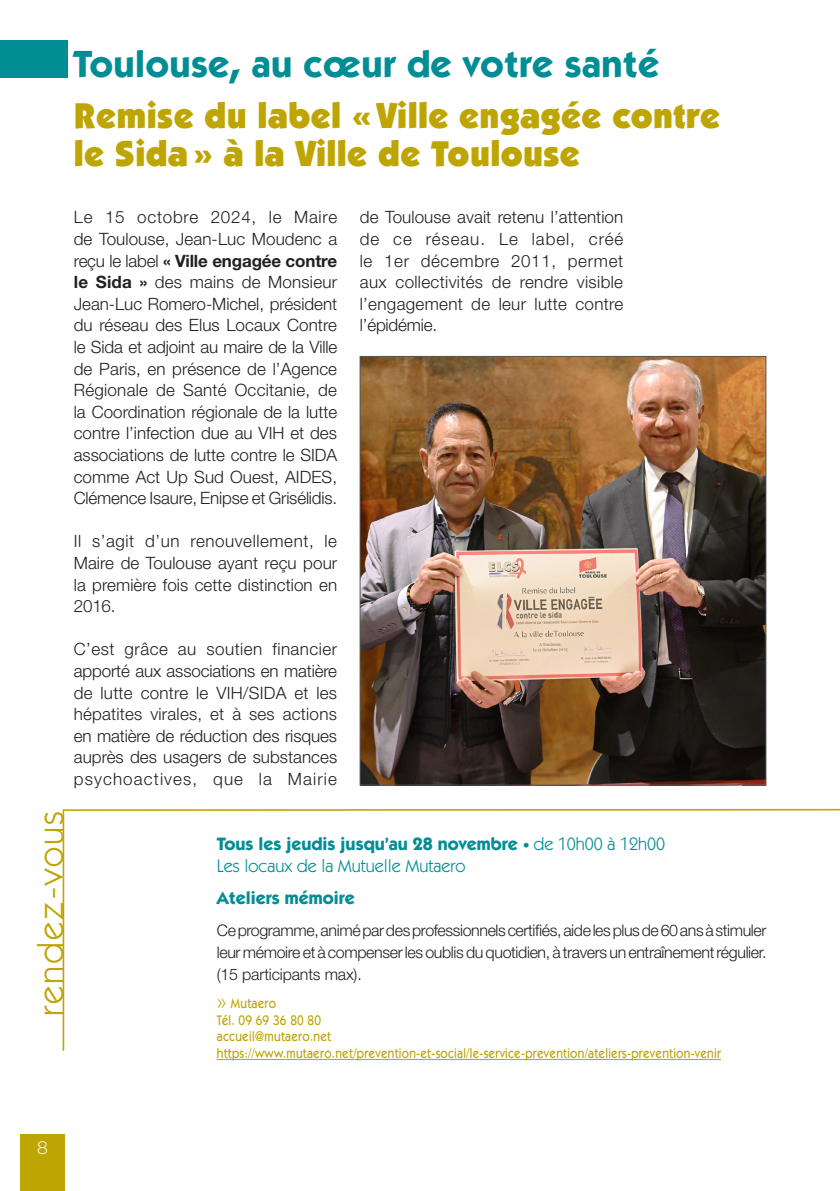
<style>
.page{position:relative;width:840px;height:1191px;background:#fff}
.page>*{position:absolute;margin:0;border:0;box-sizing:border-box;transform-origin:0 0}
.t1{font:700 38px "ITC Kabel Std";letter-spacing:.01em;color:#008e94}
.titre{font:900 36px/38px "ITC Kabel Std";letter-spacing:.01em;color:#bea502}
.t2{font:36px "ITC Kabel Std";letter-spacing:.06em;color:#bea502}
.RV_date{font:18px/21.6px "ITC Kabel Std";color:#008e94}
.RV_titre{font:700 18px "ITC Kabel Std";color:#008e94}
.t3{font:300 18px "Gotham";color:#fff}
.txt_courant{font:300 17px/21.6px "Helvetica Neue LT Std";letter-spacing:.005em;color:#231f20;text-align:justify}
.RV_txt_courant{font:300 16px/21.6px "Helvetica Neue LT Std";letter-spacing:-.02em;color:#231f20;text-align:justify}
.t4{font:500 14px/16.8px "ITC Kabel Std";letter-spacing:.02em;color:#bea502;scale:.85 1}
.s1{font-weight:700}
.s2{font-weight:700;font-size:14px}
.s3{font-family:"Gotham";font-weight:300;font-size:22px}
</style>
<div class="page">
<svg style="left:62px;top:808px;width:777px;height:243px"></svg>
<div style="left:20px;top:1134px;width:45px;height:57px;background:#bea502"></div>
<div style="left:0;top:40px;width:67px;height:37px;background:#008e94"></div>
<img style="left:361px;top:358px;width:402px;height:425px">
<hr style="left:217px;top:1059px;width:503px;height:1px;background:#bea502">
<p class="t1" style="left:73px;top:41px;width:587px">Toulouse, au cœur de votre santé</p>
<p class="titre" style="left:74px;top:96px;width:647px">Remise du label «Ville engagée contre le Sida» à la Ville de Toulouse</p>
<h2 class="t2" style="left:30px;top:1016px;width:207px;rotate:-90deg">rendez-vous</h2>
<p class="txt_courant" style="left:74px;top:206px;width:265px">Le 15 octobre 2024, le Maire de Toulouse, Jean-Luc Moudenc a reçu le label <span class="s1">« Ville engagée contre le Sida »</span> des mains de Monsieur Jean-Luc Romero-Michel, président du réseau des Elus Locaux Contre le Sida et adjoint au maire de la Ville de Paris, en présence de l’Agence Régionale de Santé Occitanie, de la Coordination régionale de la lutte contre l’infection due au VIH et des associations de lutte contre le SIDA comme Act Up Sud Ouest, AIDES, Clémence Isaure, Enipse et Grisélidis.</p>
<p class="txt_courant" style="left:74px;top:530px;width:265px">Il s’agit d’un renouvellement, le Maire de Toulouse ayant reçu pour la première fois cette distinction en 2016.</p>
<p class="txt_courant" style="left:74px;top:638px;width:265px">C’est grâce au soutien financier apporté aux associations en matière de lutte contre le VIH/SIDA et les hépatites virales, et à ses actions en matière de réduction des risques auprès des usagers de substances psychoactives, que la Mairie</p>
<p class="txt_courant" style="left:359px;top:206px;width:265px">de Toulouse avait retenu l’attention de ce réseau. Le label, créé le 1er décembre 2011, permet aux collectivités de rendre visible l’engagement de leur lutte contre l’épidémie.</p>
<p class="RV_date" style="left:217px;top:833px;width:449px"><span class="s1">Tous les jeudis jusqu’au 28 novembre</span> <span class="s2">•</span> de 10h00 à 12h00<br>Les locaux de la Mutuelle Mutaero</p>
<p class="RV_titre" style="left:217px;top:887px;width:140px">Ateliers mémoire</p>
<p class="RV_txt_courant" style="left:217px;top:919px;width:551px">Ce programme, animé par des professionnels certifiés, aide les plus de 60 ans à stimuler leur mémoire et à compenser les oublis du quotidien, à travers un entraînement régulier. (15 participants max).</p>
<p class="t4" style="left:217px;top:994px;width:594px"><span class="s3">»</span> Mutaero<br>Tél. 09 69 36 80 80<br>accueil@mutaero.net https://www.mutaero.net/prevention-et-social/le-service-prevention/ateliers-prevention-venir</p>
<p class="t3" style="left:37px;top:1136px;width:13px">8</p>
</div>
